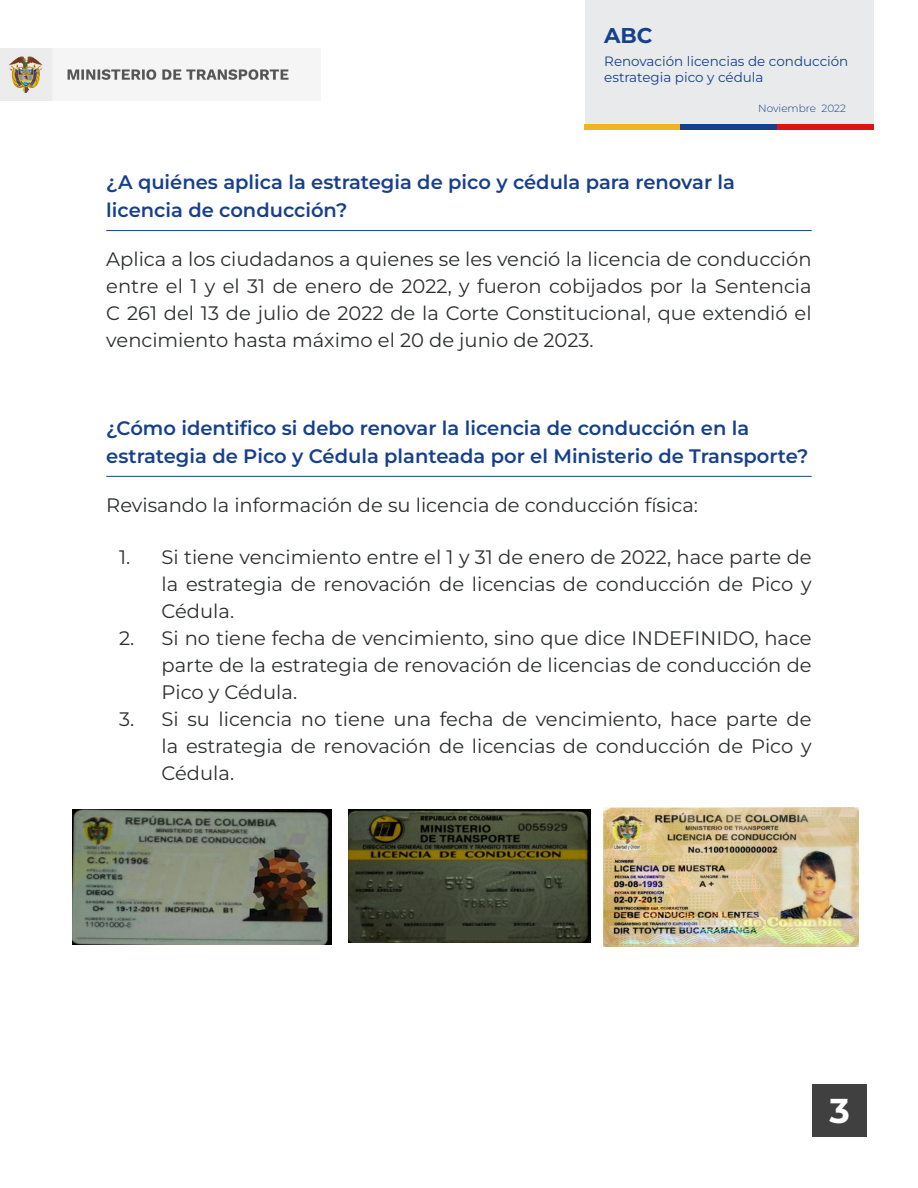
<style>
.page{position:relative;width:918px;height:1188px;background:#fff}
.page>*{position:absolute;margin:0;border:0;box-sizing:border-box;transform-origin:0 0}
.t1{font:700 34.5px "Montserrat";color:#fff}
.t2{font:700 21.45px "Montserrat";color:#17408c}
.Parrafo{font:19.5px/27px "Montserrat";color:#2c2e2f;text-align:justify}
.Pregunta{font:600 19.5px/28.5px "Montserrat";color:#17408c}
.t3{font:13.5px/16.2px "Montserrat";color:#17408c}
.t4{font:300 10.5px "Montserrat";color:#17408c}
</style>
<div class="page">
<div style="left:813px;top:1085px;width:54px;height:52px;background:#404041"></div>
<div style="left:585px;top:0;width:288px;height:129px;background:#e9eaeb"></div>
<img style="left:0;top:49px;width:292px;height:52px">
<div style="left:584px;top:124px;width:97px;height:5px;background:#f0b324"></div>
<div style="left:681px;top:124px;width:96px;height:5px;background:#17408c"></div>
<div style="left:777px;top:124px;width:97px;height:5px;background:#db1412"></div>
<hr style="left:106px;top:230px;width:706px;height:1px;background:#17408c">
<hr style="left:106px;top:476px;width:706px;height:1px;background:#17408c">
<img style="left:72px;top:810px;width:260px;height:134px">
<img style="left:348px;top:810px;width:242px;height:132px">
<img style="left:604px;top:808px;width:255px;height:138px">
<div style="left:446px;top:927px;width:62px;height:13px;background:#414534"></div>
<p class="t2" style="left:604px;top:21px;width:50px">ABC</p>
<p class="t3" style="left:604px;top:52px;width:246px">Renovación licencias de conducción estrategia pico y cédula</p>
<p class="t4" style="left:758px;top:101px;width:89px">Noviembre 2022</p>
<p class="Pregunta" style="left:106px;top:167px;width:630px">¿A quiénes aplica la estrategia de pico y cédula para renovar la licencia de conducción?</p>
<p class="Parrafo" style="left:106px;top:245px;width:707px">Aplica a los ciudadanos a quienes se les venció la licencia de conducción entre el 1 y el 31 de enero de 2022, y fueron cobijados por la Sentencia C 261 del 13 de julio de 2022 de la Corte Constitucional, que extendió el vencimiento hasta máximo el 20 de junio de 2023.</p>
<p class="Pregunta" style="left:106px;top:413px;width:704px">¿Cómo identifico si debo renovar la licencia de conducción en la estrategia de Pico y Cédula planteada por el Ministerio de Transporte?</p>
<p class="Parrafo" style="left:106px;top:491px;width:593px">Revisando la información de su licencia de conducción física:</p>
<p class="Parrafo" style="left:162px;top:543px;width:652px;text-indent:-43px">1. Si tiene vencimiento entre el 1 y 31 de enero de 2022, hace parte de la estrategia de renovación de licencias de conducción de Pico y Cédula.</p>
<p class="Parrafo" style="left:162px;top:624px;width:652px;text-indent:-43px">2. Si no tiene fecha de vencimiento, sino que dice INDEFINIDO, hace parte de la estrategia de renovación de licencias de conducción de Pico y Cédula.</p>
<p class="Parrafo" style="left:162px;top:705px;width:652px;text-indent:-43px">3. Si su licencia no tiene una fecha de vencimiento, hace parte de la estrategia de renovación de licencias de conducción de Pico y Cédula.</p>
<h1 class="t1" style="left:830px;top:1088px;width:22px">3</h1>
</div>
